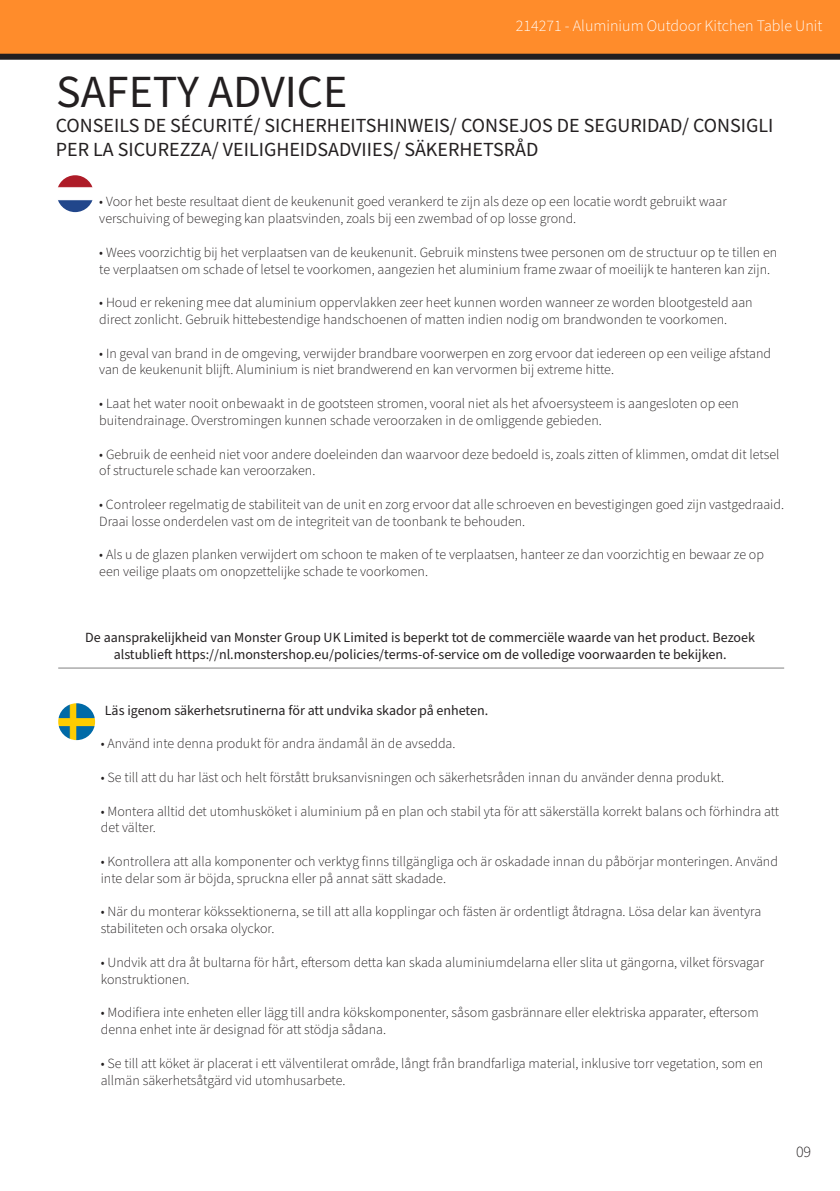
<style>
.page{position:relative;width:840px;height:1191px;background:#fff}
.page>*{position:absolute;margin:0;border:0;box-sizing:border-box;transform-origin:0 0}
.t1{font:46px "Source Sans Pro";color:#231f20}
.t2{font:20px/24px "Source Sans Pro";color:#231f20}
.t3{font:300 16px "Source Sans Pro";color:#fff}
.t4{font:300 16px "Source Sans Pro";color:#231f20}
.t5{font:300 14px/16.8px "Source Sans Pro";color:#231f20}
.t6{font:14px/16.8px "Source Sans Pro";color:#231f20;text-align:center}
</style>
<div class="page">
<div style="left:0;top:0;width:839px;height:57px;background:#ff8c2b"></div>
<div style="left:0;top:54px;width:839px;height:6px;background:#231f20"></div>
<img style="left:57px;top:175px;width:37px;height:37px;border-radius:18px">
<img style="left:58px;top:703px;width:37px;height:37px;border-radius:18px">
<hr style="left:58px;top:667px;width:725px;height:1px;background:#000">
<p class="t3" style="left:515px;top:15px;width:308px">214271 - Aluminium Outdoor Kitchen Table Unit</p>
<p class="t1" style="left:56px;top:61px;width:292px">SAFETY ADVICE</p>
<p class="t2" style="left:56px;top:114px;width:718px">CONSEILS DE SÉCURITÉ/ SICHERHEITSHINWEIS/ CONSEJOS DE SEGURIDAD/ CONSIGLI<br>PER LA SICUREZZA/ VEILIGHEIDSADVIIES/ SÄKERHETSRÅD</p>
<p class="t5" style="left:99px;top:194px;width:628px">• Voor het beste resultaat dient de keukenunit goed verankerd te zijn als deze op een locatie wordt gebruikt waar verschuiving of beweging kan plaatsvinden, zoals bij een zwembad of op losse grond.</p>
<p class="t5" style="left:99px;top:244px;width:679px">• Wees voorzichtig bij het verplaatsen van de keukenunit. Gebruik minstens twee personen om de structuur op te tillen en te verplaatsen om schade of letsel te voorkomen, aangezien het aluminium frame zwaar of moeilijk te hanteren kan zijn.</p>
<p class="t5" style="left:99px;top:295px;width:654px">• Houd er rekening mee dat aluminium oppervlakken zeer heet kunnen worden wanneer ze worden blootgesteld aan direct zonlicht. Gebruik hittebestendige handschoenen of matten indien nodig om brandwonden te voorkomen.</p>
<p class="t5" style="left:99px;top:345px;width:672px">• In geval van brand in de omgeving, verwijder brandbare voorwerpen en zorg ervoor dat iedereen op een veilige afstand van de keukenunit blijft. Aluminium is niet brandwerend en kan vervormen bij extreme hitte.</p>
<p class="t5" style="left:99px;top:395px;width:641px">• Laat het water nooit onbewaakt in de gootsteen stromen, vooral niet als het afvoersysteem is aangesloten op een buitendrainage. Overstromingen kunnen schade veroorzaken in de omliggende gebieden.</p>
<p class="t5" style="left:99px;top:446px;width:681px">• Gebruik de eenheid niet voor andere doeleinden dan waarvoor deze bedoeld is, zoals zitten of klimmen, omdat dit letsel of structurele schade kan veroorzaken.</p>
<p class="t5" style="left:99px;top:496px;width:686px">• Controleer regelmatig de stabiliteit van de unit en zorg ervoor dat alle schroeven en bevestigingen goed zijn vastgedraaid.<br>Draai losse onderdelen vast om de integriteit van de toonbank te behouden.</p>
<p class="t5" style="left:99px;top:547px;width:665px">• Als u de glazen planken verwijdert om schoon te maken of te verplaatsen, hanteer ze dan voorzichtig en bewaar ze op een veilige plaats om onopzettelijke schade te voorkomen.</p>
<p class="t6" style="left:85px;top:629px;width:670px">De aansprakelijkheid van Monster Group UK Limited is beperkt tot de commerciële waarde van het product. Bezoek alstublieft https://nl.monstershop.eu/policies/terms-of-service om de volledige voorwaarden te bekijken.</p>
<p class="t6" style="left:105px;top:702px;width:385px">Läs igenom säkerhetsrutinerna för att undvika skador på enheten.</p>
<p class="t5" style="left:101px;top:735px;width:356px">• Använd inte denna produkt för andra ändamål än de avsedda.</p>
<p class="t5" style="left:101px;top:769px;width:624px">• Se till att du har läst och helt förstått bruksanvisningen och säkerhetsråden innan du använder denna produkt.</p>
<p class="t5" style="left:101px;top:803px;width:679px">• Montera alltid det utomhusköket i aluminium på en plan och stabil yta för att säkerställa korrekt balans och förhindra att det välter.</p>
<p class="t5" style="left:101px;top:853px;width:678px">• Kontrollera att alla komponenter och verktyg finns tillgängliga och är oskadade innan du påbörjar monteringen. Använd inte delar som är böjda, spruckna eller på annat sätt skadade.</p>
<p class="t5" style="left:101px;top:903px;width:661px">• När du monterar kökssektionerna, se till att alla kopplingar och fästen är ordentligt åtdragna. Lösa delar kan äventyra stabiliteten och orsaka olyckor.</p>
<p class="t5" style="left:101px;top:954px;width:664px">• Undvik att dra åt bultarna för hårt, eftersom detta kan skada aluminiumdelarna eller slita ut gängorna, vilket försvagar konstruktionen.</p>
<p class="t5" style="left:101px;top:1004px;width:659px">• Modifiera inte enheten eller lägg till andra kökskomponenter, såsom gasbrännare eller elektriska apparater, eftersom denna enhet inte är designad för att stödja sådana.</p>
<p class="t5" style="left:101px;top:1055px;width:663px">• Se till att köket är placerat i ett välventilerat område, långt från brandfarliga material, inklusive torr vegetation, som en allmän säkerhetsåtgärd vid utomhusarbete.</p>
<p class="t4" style="left:795px;top:1141px;width:17px">09</p>
</div>
